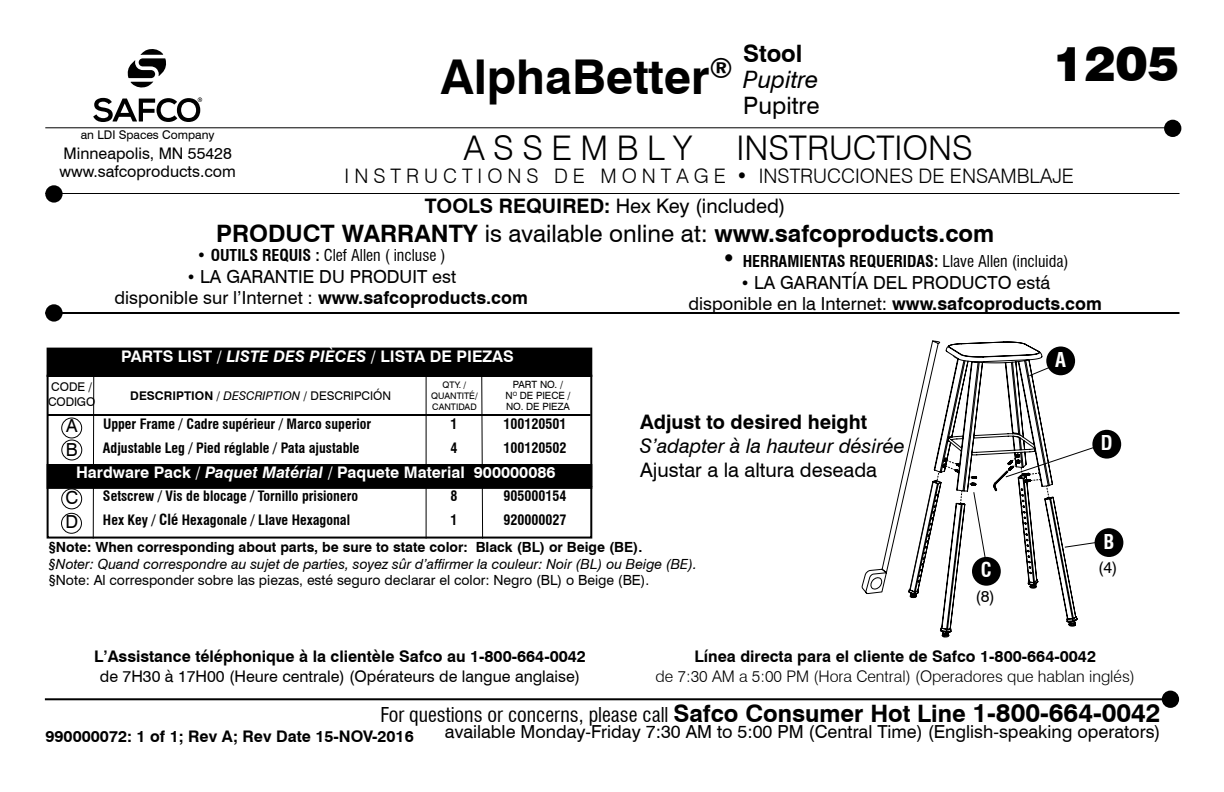
<style>
.page{position:relative;width:1224px;height:792px;background:#fff}
.page>*{position:absolute;margin:0;border:0;box-sizing:border-box;transform-origin:0 0}
.t1{font:700 48px "Swiss 721 BT";color:#000}
.t2{font:900 48px "Swiss 721 BT";color:#000}
.t3{font:300 34px "Swiss 721 BT";color:#000}
.t4{font:300 34px "Swiss 721 BT";letter-spacing:.25em;color:#000}
.t5{font:700 24px "Swiss 721 BT";color:#000}
.t6{font:italic 24px "Swiss 721 BT";color:#000}
.t7{font:24px "Swiss 721 BT";color:#000}
.t8{font:condensed 20px "Swiss 721 BT";color:#000}
.t9{font:20px "Swiss 721 BT";color:#000}
.t10{font:300 20px "Swiss 721 BT";color:#000}
.t11{font:italic 20px "Swiss 721 BT";color:#000}
.t12{font:700 20px "Swiss 721 BT";color:#000}
.t13{font:700 condensed 20px "Swiss 721 BT";color:#fff}
.t14{font:18px/21.6px "Swiss 721 BT";color:#000;text-align:center}
.t15{font:700 16px "Swiss 721 BT";color:#000}
.t16{font:16px/18px "Swiss 721 BT";color:#000}
.t17{font:700 16px "Swiss 721 BT";color:#fff}
.t18{font:300 16px "Swiss 721 BT";color:#000}
.t19{font:700 condensed 16px "Swiss 721 BT";color:#000}
.t20{font:condensed 16px "Swiss 721 BT";color:#000}
.t21{font:700 condensed 14px "Swiss 721 BT";color:#000}
.t22{font:italic 14px "Swiss 721 BT";color:#000}
.t23{font:14px "Swiss 721 BT";color:#000}
.t24{font:700 14px "Swiss 721 BT";color:#000}
.t25{font:12px/14.4px "Swiss 721 BT";color:#000}
.t26{font:10px/11px "Swiss 721 BT";color:#000;text-align:center}
.t27{font:9px/11px "Swiss 721 BT";color:#000;text-align:center}
.s1{font-weight:700}
.s2{font-weight:400}
.s3{font-stretch:normal}
.s4{font-size:16px}
.s5{font-style:italic}
.s6{font-size:15px}
.s7{font-weight:400;font-stretch:normal;font-size:24px}
.s8{font-weight:700;font-stretch:normal;font-size:24px}
.s9{font-weight:700;font-stretch:normal;font-size:26px}
</style>
<div class="page">
<hr style="left:45px;top:698px;width:1134px;height:2px;background:#000">
<div style="left:1163px;top:692px;width:15px;height:15px;background:#000;border-radius:50%"></div>
<div style="left:1162px;top:691px;width:17px;height:17px;border:2px solid #000;border-radius:50%"></div>
<hr style="left:45px;top:312px;width:1134px;height:2px;background:#000">
<div style="left:46px;top:305px;width:16px;height:16px;background:#000;border-radius:50%"></div>
<div style="left:45px;top:304px;width:18px;height:18px;border:2px solid #000;border-radius:50%"></div>
<hr style="left:45px;top:193px;width:1134px;height:1px;background:#000">
<div style="left:46px;top:186px;width:16px;height:16px;background:#000;border-radius:50%"></div>
<div style="left:45px;top:185px;width:18px;height:18px;border:2px solid #000;border-radius:50%"></div>
<hr style="left:45px;top:127px;width:1134px;height:1px;background:#000">
<div style="left:1165px;top:121px;width:15px;height:15px;background:#000;border-radius:50%"></div>
<div style="left:1164px;top:120px;width:17px;height:17px;border:2px solid #000;border-radius:50%"></div>
<hr style="left:48px;top:414px;width:543px;height:2px;background:#000">
<div style="left:47px;top:375px;width:545px;height:164px;border:2px solid #000"></div>
<div style="left:47px;top:348px;width:545px;height:28px;background:#000"></div>
<div style="left:47px;top:348px;width:545px;height:29px;border:1px solid #000"></div>
<hr style="left:93px;top:375px;width:1px;height:164px;background:#000">
<svg style="left:481px;top:375px;width:2px;height:164px"></svg>
<div style="left:62px;top:440px;width:20px;height:20px;border:1px solid #000;border-radius:50%"></div>
<div style="left:62px;top:418px;width:20px;height:20px;border:1px solid #000;border-radius:50%"></div>
<div style="left:62px;top:489px;width:20px;height:20px;border:1px solid #000;border-radius:50%"></div>
<hr style="left:426px;top:376px;width:1px;height:163px;background:#000">
<div style="left:47px;top:464px;width:545px;height:24px;background:#000"></div>
<div style="left:47px;top:464px;width:545px;height:25px;border:1px solid #000"></div>
<div style="left:61px;top:513px;width:21px;height:20px;border:1px solid #000;border-radius:50%"></div>
<hr style="left:48px;top:486px;width:544px;height:1px;background:#000">
<div style="left:1096px;top:529px;width:26px;height:27px;background:#000;border-radius:50%"></div>
<div style="left:1095px;top:528px;width:28px;height:29px;border:2px solid #000;border-radius:50%"></div>
<div style="left:1093px;top:431px;width:27px;height:27px;background:#000;border-radius:50%"></div>
<div style="left:1092px;top:430px;width:29px;height:29px;border:2px solid #000;border-radius:50%"></div>
<svg style="left:862px;top:340px;width:235px;height:297px"></svg>
<svg style="left:93px;top:97px;width:109px;height:25px"></svg>
<svg style="left:127px;top:49px;width:39px;height:39px"></svg>
<h1 class="t1" style="left:441px;top:43px;width:294px">AlphaBetter<sup>®</sup></h1>
<h3 class="t5" style="left:743px;top:37px;width:61px">Stool</h3>
<h3 class="t6" style="left:743px;top:63px;width:77px">Pupitre</h3>
<h3 class="t7" style="left:743px;top:89px;width:78px">Pupitre</h3>
<h1 class="t2" style="left:1053px;top:35px;width:128px">1205</h1>
<p class="t25" style="left:81px;top:127px;width:135px">an LDI Spaces Company</p>
<h2 class="t4" style="left:464px;top:127px;width:230px">ASSEMBLY</h2>
<h2 class="t3" style="left:736px;top:127px;width:238px">INSTRUCTIONS</h2>
<p class="t9" style="left:425px;top:192px;width:362px"><span class="s1">TOOLS REQUIRED:</span> Hex Key (included)</p>
<h3 class="t5" style="left:216px;top:216px;width:780px">PRODUCT WARRANTY <span class="s2">is available online at:</span> www.safcoproducts.com</h3>
<p class="t16" style="left:60px;top:144px;width:178px">Minneapolis, MN 55428 www.safcoproducts.com</p>
<p class="t10" style="left:345px;top:164px;width:731px">I N S T R U C T I O N S D E M O N T A G E • INSTRUCCIONES DE ENSAMBLAJE</p>
<p class="t25" style="left:48px;top:379px;width:49px">CODE /<br>CODIGO</p>
<p class="t20" style="left:197px;top:246px;width:250px"><span class="s3">•</span> <span class="s1">OUTILS REQUIS :</span> Clef Allen ( incluse )</p>
<p class="t14" style="left:115px;top:265px;width:415px"><span class="s4">•</span> LA GARANTIE DU PRODUIT est<br>disponible sur l’Internet : <span class="s1">www.safcoproducts.com</span></p>
<p class="t17" style="left:121px;top:345px;width:394px">PARTS LIST / <span class="s5">LISTE DES PIÈCES</span> / LISTA DE PIEZAS</p>
<p class="t25" style="left:130px;top:388px;width:262px"><span class="s1">DESCRIPTION</span> / <span class="s5">DESCRIPTION</span> / DESCRIPCIÓN</p>
<p class="t27" style="left:431px;top:379px;width:48px">QTY. /<br>QUANTITÉ/<br>CANTIDAD</p>
<p class="t26" style="left:505px;top:379px;width:67px">PART NO. /<br>N<sup>O</sup> DE PIECE /<br>NO. DE PIEZA</p>
<p class="t21" style="left:103px;top:416px;width:270px">Upper Frame / Cadre supérieur / Marco superior</p>
<p class="t21" style="left:450px;top:416px;width:8px">1</p>
<p class="t21" style="left:503px;top:416px;width:64px">100120501</p>
<p class="t21" style="left:103px;top:440px;width:258px">Adjustable Leg / Pied réglable / Pata ajustable</p>
<p class="t21" style="left:450px;top:440px;width:8px">4</p>
<p class="t21" style="left:503px;top:440px;width:64px">100120502</p>
<p class="t21" style="left:103px;top:488px;width:257px">Setscrew / Vis de blocage / Tornillo prisionero</p>
<p class="t21" style="left:450px;top:488px;width:8px">8</p>
<p class="t21" style="left:503px;top:488px;width:64px">905000154</p>
<p class="t21" style="left:103px;top:512px;width:249px">Hex Key / <span class="s6">Clé</span> Hexagonale / Llave Hexagonal</p>
<p class="t21" style="left:450px;top:512px;width:8px">1</p>
<p class="t21" style="left:503px;top:512px;width:64px">920000027</p>
<p class="t14" style="left:66px;top:413px;width:13px;line-height:24px;text-align:left">A<br>B</p>
<p class="t14" style="left:66px;top:485px;width:14px;line-height:24px;text-align:left">C<br>D</p>
<p class="t17" style="left:76px;top:461px;width:481px">Hardware Pack / <span class="s5">Paquet Matérial</span> / Paquete Material 900000086</p>
<p class="t19" style="left:722px;top:252px;width:348px"><span class="s7">•</span> HERRAMIENTAS REQUERIDAS: <span class="s2">Llave Allen (incluida)</span></p>
<p class="t14" style="left:689px;top:271px;width:415px"><span class="s4">•</span> LA GARANTÍA DEL PRODUCTO está<br>disponible en la Internet: <span class="s1">www.safcoproducts.com</span></p>
<p class="t12" style="left:640px;top:408px;width:229px">Adjust to desired height</p>
<p class="t11" style="left:640px;top:432px;width:266px">S’adapter à la hauteur désirée</p>
<p class="t9" style="left:640px;top:456px;width:239px">Ajustar a la altura deseada</p>
<p class="t13" style="left:1055px;top:348px;width:12px">A</p>
<p class="t13" style="left:1101px;top:431px;width:13px">D</p>
<p class="t24" style="left:49px;top:537px;width:595px">§Note: When corresponding about parts, be sure to state color: Black (BL) or Beige (BE).</p>
<p class="t22" style="left:49px;top:554px;width:650px">§Noter: Quand correspondre au sujet de parties, soyez sûr d’affirmer la couleur: Noir (BL) ou Beige (BE).</p>
<p class="t23" style="left:49px;top:571px;width:602px">§Note: Al corresponder sobre las piezas, esté seguro declarar el color: Negro (BL) o Beige (BE).</p>
<p class="t13" style="left:981px;top:558px;width:12px">C</p>
<p class="t16" style="left:975px;top:586px;width:21px">(8)</p>
<p class="t13" style="left:1103px;top:529px;width:12px">B</p>
<p class="t16" style="left:1098px;top:558px;width:21px">(4)</p>
<p class="t15" style="left:94px;top:646px;width:493px">L’Assistance téléphonique à la clientèle Safco au 1-800-664-0042</p>
<p class="t16" style="left:100px;top:667px;width:482px">de 7H30 à 17H00 (Heure centrale) (Opérateurs de langue anglaise)</p>
<p class="t15" style="left:695px;top:646px;width:403px">Línea directa para el cliente de Safco 1-800-664-0042</p>
<p class="t18" style="left:656px;top:667px;width:481px">de 7:30 AM a 5:00 PM (Hora Central) (Operadores que hablan inglés)</p>
<p class="t8" style="left:380px;top:703px;width:782px">For questions or concerns, please call <span class="s8">Safco Consumer Hot Line</span> <span class="s9">1-800-664-0042</span></p>
<p class="t14" style="left:445px;top:720px;width:717px">available Monday-Friday 7:30 AM to 5:00 PM (Central Time) (English-speaking operators)</p>
<p class="t15" style="left:46px;top:726px;width:370px">990000072: 1 of 1; Rev A; Rev Date 15-NOV-2016</p>
</div>
